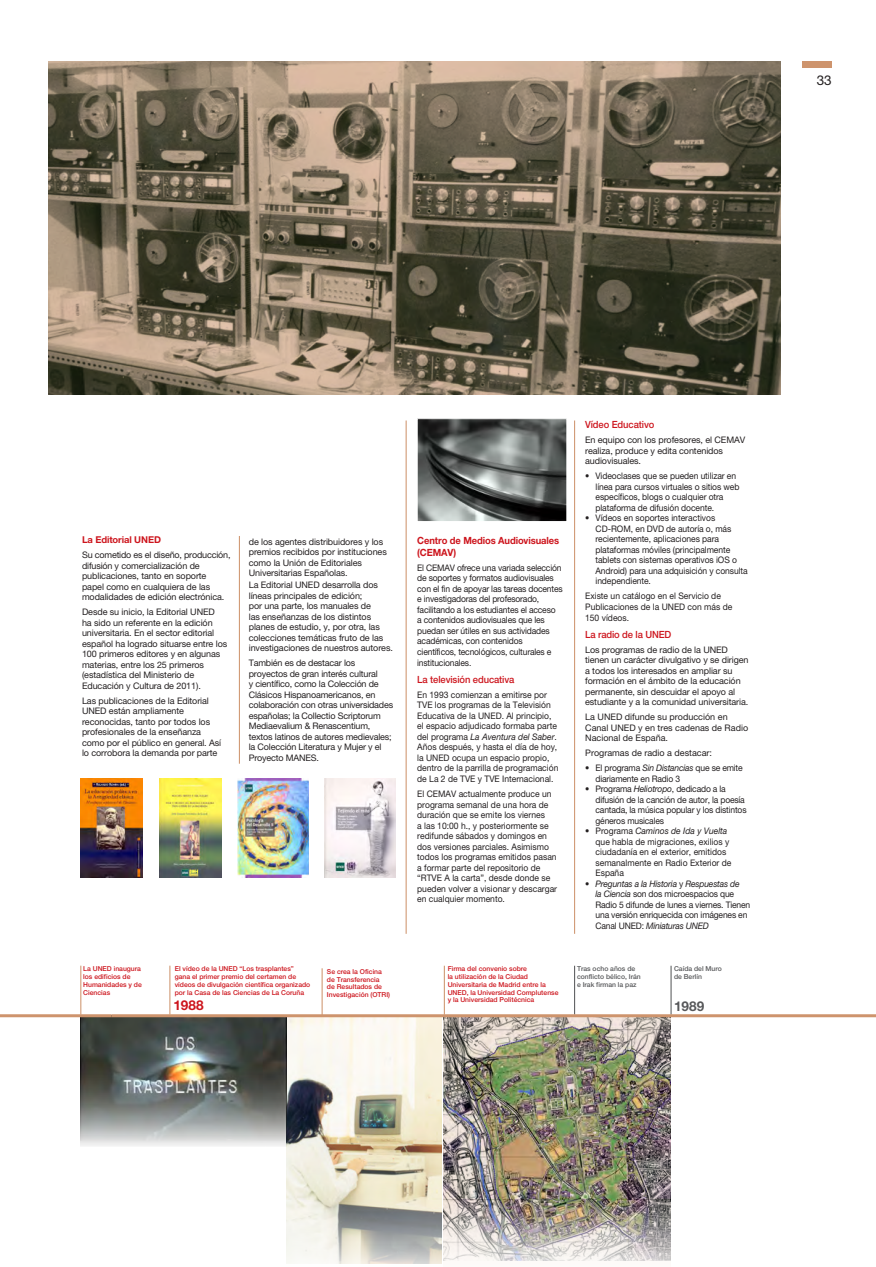
<style>
.page{position:relative;width:876px;height:1267px;background:#fff}
.page>*{position:absolute;margin:0;border:0;box-sizing:border-box;transform-origin:0 0}
.t1{font:700 13.5px "Helvetica Neue";color:#cd151d}
.t2{font:700 13.5px "Helvetica Neue";color:#57585a}
.t3{font:13.5px "Helvetica Neue";color:#231f20}
.t4{font:500 9.9px "Helvetica Neue";letter-spacing:-.01em;color:#cd151d;scale:.95 1}
.t5{font:700 9.9px/12.1px "Helvetica Neue";letter-spacing:-.01em;color:#cd151d;scale:.95 1}
.t6{font:700 9.45px "Helvetica Neue";letter-spacing:-.01em;color:#cd151d}
.t7{font:9px/10.5px "Helvetica Neue";letter-spacing:-.01em;color:#231f20;scale:.95 1}
.t8{font:9px/10.5px "Helvetica Neue";letter-spacing:-.01em;color:#231f20}
.t9{font:500 6.75px/7.8px "Helvetica Neue";color:#cd151d}
.t10{font:500 6.75px/7.8px "Helvetica Neue";color:#57585a}
.s1{font-size:8.85px}
.s2{font-style:italic}
</style>
<div class="page">
<div style="left:801px;top:61px;width:30px;height:7px;background:#ce946d"></div>
<img style="left:49px;top:61px;width:731px;height:334px">
<hr style="left:405px;top:420px;width:1px;height:513px;background:#ce946d">
<hr style="left:574px;top:420px;width:1px;height:513px;background:#ce946d">
<hr style="left:239px;top:536px;width:1px;height:227px;background:#ce946d">
<img style="left:159px;top:778px;width:62px;height:99px">
<img style="left:80px;top:778px;width:63px;height:99px">
<img style="left:324px;top:778px;width:71px;height:99px">
<img style="left:238px;top:778px;width:70px;height:99px">
<img style="left:419px;top:420px;width:146px;height:100px">
<div style="left:417px;top:418px;width:150px;height:104px;border:1px solid #fff"></div>
<hr style="left:169px;top:965px;width:1px;height:49px;background:#ce946d">
<hr style="left:321px;top:968px;width:1px;height:49px;background:#ce946d">
<img style="left:286px;top:1017px;width:155px;height:246px">
<img style="left:80px;top:1017px;width:206px;height:129px">
<hr style="left:80px;top:965px;width:1px;height:49px;background:#ce946d">
<div style="left:443px;top:1015px;width:227px;height:251px;background:linear-gradient(to right,#fdfaf8,#fdfaf8)"></div>
<img style="left:443px;top:1017px;width:227px;height:243px">
<hr style="left:574px;top:965px;width:1px;height:49px;background:#57585a">
<hr style="left:443px;top:965px;width:1px;height:49px;background:#ce946d">
<hr style="left:670px;top:965px;width:1px;height:49px;background:#57585a">
<hr style="left:0;top:1014px;width:111px;height:3px;background:#ce946d">
<hr style="left:111px;top:1014px;width:764px;height:3px;background:#ce946d">
<p class="t3" style="left:816px;top:72px;width:17px">33</p>
<p class="t6" style="left:82px;top:534px;width:80px">La Editorial UNED</p>
<p class="t8" style="left:82px;top:549px;width:150px">Su cometido es el diseño, producción, difusión y comercialización de publicaciones, tanto en soporte papel como en cualquiera de las modalidades de edición electrónica.</p>
<p class="t8" style="left:82px;top:606px;width:147px">Desde su inicio, la Editorial UNED<br>ha sido un referente en la edición universitaria. En el sector editorial español ha logrado situarse entre los 100 primeros editores y en algunas materias, entre los 25 primeros (estadística del Ministerio de Educación y Cultura de 2011).</p>
<p class="t8" style="left:82px;top:695px;width:141px">Las publicaciones de la Editorial<br>UNED están ampliamente reconocidas, tanto por todos los profesionales de la enseñanza como por el público en general. Así lo corrobora la demanda por parte</p>
<p class="t8" style="left:249px;top:536px;width:139px">de los agentes distribuidores y los premios recibidos por instituciones como la Unión de Editoriales<br>Universitarias Españolas.</p>
<p class="t8" style="left:249px;top:579px;width:146px">La Editorial UNED desarrolla dos líneas principales de edición;<br>por una parte, los manuales de<br>las enseñanzas de los distintos planes de estudio, y, por otra, las colecciones temáticas fruto de las investigaciones de nuestros autores.</p>
<p class="t8" style="left:249px;top:657px;width:146px">También es de destacar los proyectos de gran interés cultural<br>y científico, como la Colección de<br>Clásicos Hispanoamericanos, en colaboración con otras universidades españolas; la Collectio Scriptorum<br>Mediaevalium &amp; Renascentium, textos latinos de autores medievales; la Colección Literatura y Mujer y el<br>Proyecto MANES.</p>
<p class="t5" style="left:417px;top:533px;width:151px">Centro de Medios Audiovisuales (CEMAV)</p>
<p class="t7" style="left:417px;top:562px;width:154px">El CEMAV ofrece una variada selección de soportes y formatos audiovisuales con el fin de apoyar las tareas docentes e investigadoras del profesorado, facilitando a los estudiantes el acceso<br>a contenidos audiovisuales que les puedan ser útiles en sus actividades académicas, con contenidos científicos, tecnológicos, culturales e institucionales<span class="s1">.</span></p>
<p class="t4" style="left:417px;top:673px;width:104px">La televisión educativa</p>
<p class="t7" style="left:417px;top:689px;width:150px">En 1993 comienzan a emitirse por TVE los programas de la Televisión Educativa de la UNED. Al principio, el espacio adjudicado formaba parte del programa <span class="s2">La Aventura del Saber</span>.<br>Años después, y hasta el día de hoy, la UNED ocupa un espacio propio, dentro de la parrilla de programación de La 2 de TVE y TVE Internacional.</p>
<p class="t7" style="left:417px;top:788px;width:149px">El CEMAV actualmente produce un programa semanal de una hora de duración que se emite los viernes<br>a las 10:00 h., y posteriormente se redifunde sábados y domingos en dos versiones parciales. Asimismo todos los programas emitidos pasan a formar parte del repositorio de “RTVE A la carta”, desde donde se pueden volver a visionar y descargar en cualquier momento.</p>
<p class="t4" style="left:585px;top:419px;width:74px">Vídeo Educativo</p>
<p class="t8" style="left:585px;top:435px;width:162px">En equipo con los profesores, el CEMAV realiza, produce y edita contenidos audiovisuales.</p>
<p class="t7" style="left:595px;top:471px;width:153px;text-indent:-10px">• Videoclases que se pueden utilizar en línea para cursos virtuales o sitios web específicos, blogs o cualquier otra plataforma de difusión docente.</p>
<p class="t7" style="left:595px;top:513px;width:162px;text-indent:-10px">• Vídeos en soportes interactivos CD-ROM, en DVD de autoría o, más recientemente, aplicaciones para plataformas móviles (principalmente tablets con sistemas operativos iOS o Android) para una adquisición y consulta independiente.</p>
<p class="t7" style="left:585px;top:590px;width:156px">Existe un catálogo en el Servicio de<br>Publicaciones de la UNED con más de<br>150 vídeos.</p>
<p class="t4" style="left:585px;top:628px;width:92px">La radio de la UNED</p>
<p class="t8" style="left:585px;top:644px;width:165px">Los programas de radio de la UNED tienen un carácter divulgativo y se dirigen a todos los interesados en ampliar su formación en el ámbito de la educación permanente, sin descuidar el apoyo al estudiante y a la comunidad universitaria.</p>
<p class="t8" style="left:585px;top:711px;width:164px">La UNED difunde su producción en<br>Canal UNED y en tres cadenas de Radio<br>Nacional de España.</p>
<p class="t8" style="left:585px;top:747px;width:128px">Programas de radio a destacar:</p>
<p class="t7" style="left:595px;top:762px;width:156px;text-indent:-10px">• El programa <span class="s2">Sin Distancias</span> que se emite diariamente en Radio 3</p>
<p class="t7" style="left:595px;top:783px;width:160px;text-indent:-10px">• Programa <span class="s2">Heliotropo</span>, dedicado a la difusión de la canción de autor, la poesía cantada, la música popular y los distintos géneros musicales</p>
<p class="t7" style="left:595px;top:825px;width:144px;text-indent:-10px">• Programa <span class="s2">Caminos de Ida y Vuelta </span>que habla de migraciones, exilios y ciudadanía en el exterior, emitidos semanalmente en Radio Exterior de<br>España</p>
<p class="t7" style="left:595px;top:878px;width:164px;text-indent:-10px">• <span class="s2">Preguntas a la Historia</span> y <span class="s2">Respuestas de<br>la Ciencia</span> son dos microespacios que Radio 5 difunde de lunes a viernes. Tienen una versión enriquecida con imágenes en Canal UNED: <span class="s2">Miniaturas UNED</span></p>
<p class="t9" style="left:175px;top:964px;width:137px">El vídeo de la UNED “Los trasplantes” gana el primer premio del certamen de vídeos de divulgación científica organizado por la Casa de las Ciencias de La Coruña</p>
<p class="t1" style="left:173px;top:997px;width:32px">1988</p>
<p class="t9" style="left:447px;top:964px;width:112px">Firma del convenio sobre<br>la utilización de la Ciudad<br>Universitaria de Madrid entre la<br>UNED, la Universidad Complutense y la Universidad Politécnica</p>
<p class="t10" style="left:673px;top:964px;width:49px">Caída del Muro de Berlín</p>
<p class="t2" style="left:673px;top:997px;width:32px">1989</p>
<p class="t9" style="left:83px;top:964px;width:60px">La UNED inaugura los edificios de<br>Humanidades y de<br>Ciencias</p>
<p class="t10" style="left:576px;top:964px;width:65px">Tras ocho años de conflicto bélico, Irán e Irak firman la paz</p>
<p class="t9" style="left:327px;top:967px;width:65px">Se crea la Oficina de Transferencia<br>de Resultados de<br>Investigación (OTRI)</p>
</div>
